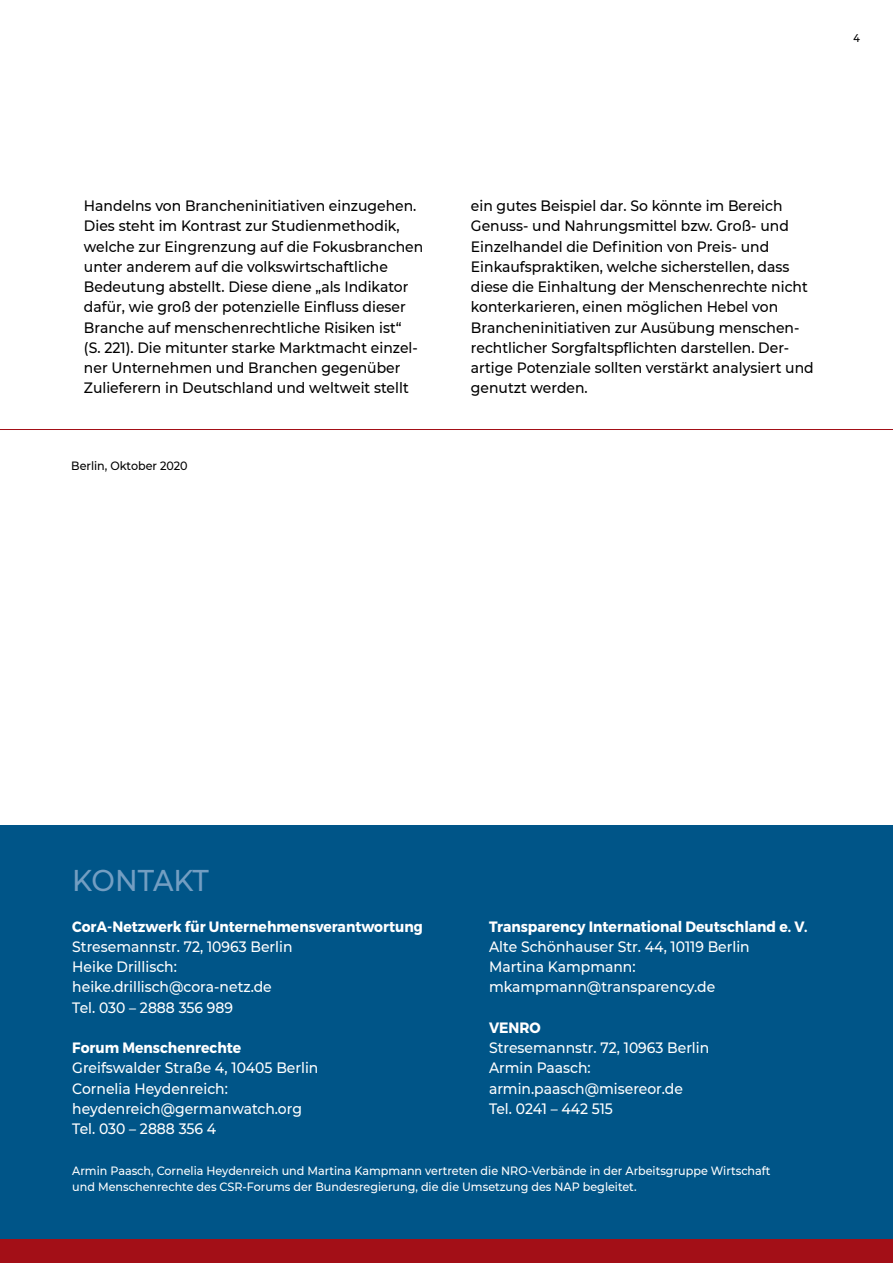
<style>
.page{position:relative;width:893px;height:1263px;background:#fff}
.page>*{position:absolute;margin:0;border:0;box-sizing:border-box;transform-origin:0 0}
.t1{font:500 30px "Montserrat";letter-spacing:-.015em;color:#739ec2;scale:.93 1}
.t2{font:500 15px/20.2px "Montserrat";color:#000;scale:.93 1}
.t3{font:500 15px "Montserrat";color:#fff;scale:.93 1}
.t4{font:700 15px "Montserrat";color:#fff;scale:.93 1}
.t5{font:500 12px/16.2px "Montserrat";color:#fff;scale:.93 1}
.t6{font:500 12px "Montserrat";color:#000;scale:.93 1}
.t7{font:500 11.25px "Montserrat";color:#000;scale:.93 1}
</style>
<div class="page">
<div style="left:0;top:884px;width:893px;height:379px;background:#a30f17"></div>
<div style="left:0;top:826px;width:893px;height:413px;background:#058"></div>
<hr style="left:0;top:429px;width:893px;height:1px;background:#a30f17">
<p class="t7" style="left:853px;top:30px;width:9px">4</p>
<p class="t2" style="left:84px;top:195px;width:366px">Handelns von Brancheninitiativen einzugehen.<br>Dies steht im Kontrast zur Studienmethodik, welche zur Eingrenzung auf die Fokusbranchen unter anderem auf die volkswirtschaftliche Bedeutung abstellt. Diese diene „als Indikator dafür, wie groß der potenzielle Einfluss dieser Branche auf menschenrechtliche Risiken ist“<br>(S. 221). Die mitunter starke Marktmacht einzel&shy;ner Unternehmen und Branchen gegenüber Zulieferern in Deutschland und weltweit stellt</p>
<p class="t2" style="left:471px;top:195px;width:370px">ein gutes Beispiel dar. So könnte im Bereich Genuss- und Nahrungsmittel bzw. Groß- und Einzelhandel die Definition von Preis- und Einkaufspraktiken, welche sicherstellen, dass diese die Einhaltung der Menschenrechte nicht konterkarieren, einen möglichen Hebel von Brancheninitiativen zur Ausübung menschen&shy;rechtlicher Sorgfaltspflichten darstellen. Der&shy;artige Potenziale sollten verstärkt analysiert und genutzt werden.</p>
<p class="t6" style="left:71px;top:458px;width:127px">Berlin, Oktober 2020</p>
<p class="t1" style="left:72px;top:859px;width:148px">KONTAKT</p>
<p class="t4" style="left:72px;top:917px;width:378px">CorA-Netzwerk für Unternehmensverantwortung</p>
<p class="t3" style="left:72px;top:936px;width:238px">Stresemannstr. 72, 10963 Berlin</p>
<p class="t3" style="left:72px;top:956px;width:114px">Heike Drillisch:</p>
<p class="t3" style="left:72px;top:976px;width:216px">heike.drillisch@cora-netz.de</p>
<p class="t3" style="left:72px;top:997px;width:174px">Tel. 030 – 2888 356 989</p>
<p class="t4" style="left:72px;top:1038px;width:183px">Forum Menschenrechte</p>
<p class="t3" style="left:72px;top:1057px;width:266px">Greifswalder Straße 4, 10405 Berlin</p>
<p class="t3" style="left:72px;top:1078px;width:169px">Cornelia Heydenreich:</p>
<p class="t3" style="left:72px;top:1098px;width:248px">heydenreich@germanwatch.org</p>
<p class="t3" style="left:72px;top:1118px;width:156px">Tel. 030 – 2888 356 4</p>
<p class="t4" style="left:489px;top:917px;width:344px">Transparency International Deutschland e. V.</p>
<p class="t3" style="left:489px;top:936px;width:282px">Alte Schönhauser Str. 44, 10119 Berlin</p>
<p class="t3" style="left:489px;top:956px;width:159px">Martina Kampmann:</p>
<p class="t3" style="left:489px;top:976px;width:245px">mkampmann@transparency.de</p>
<p class="t4" style="left:489px;top:1018px;width:57px">VENRO</p>
<p class="t3" style="left:489px;top:1037px;width:238px">Stresemannstr. 72, 10963 Berlin</p>
<p class="t3" style="left:489px;top:1057px;width:111px">Armin Paasch:</p>
<p class="t3" style="left:489px;top:1078px;width:210px">armin.paasch@misereor.de</p>
<p class="t3" style="left:489px;top:1098px;width:135px">Tel. 0241 – 442 515</p>
<p class="t5" style="left:72px;top:1162px;width:752px">Armin Paasch, Cornelia Heydenreich und Martina Kampmann vertreten die NRO-Verbände in der Arbeitsgruppe Wirtschaft und Menschenrechte des CSR-Forums der Bundesregierung, die die Umsetzung des NAP begleitet.</p>
</div>
